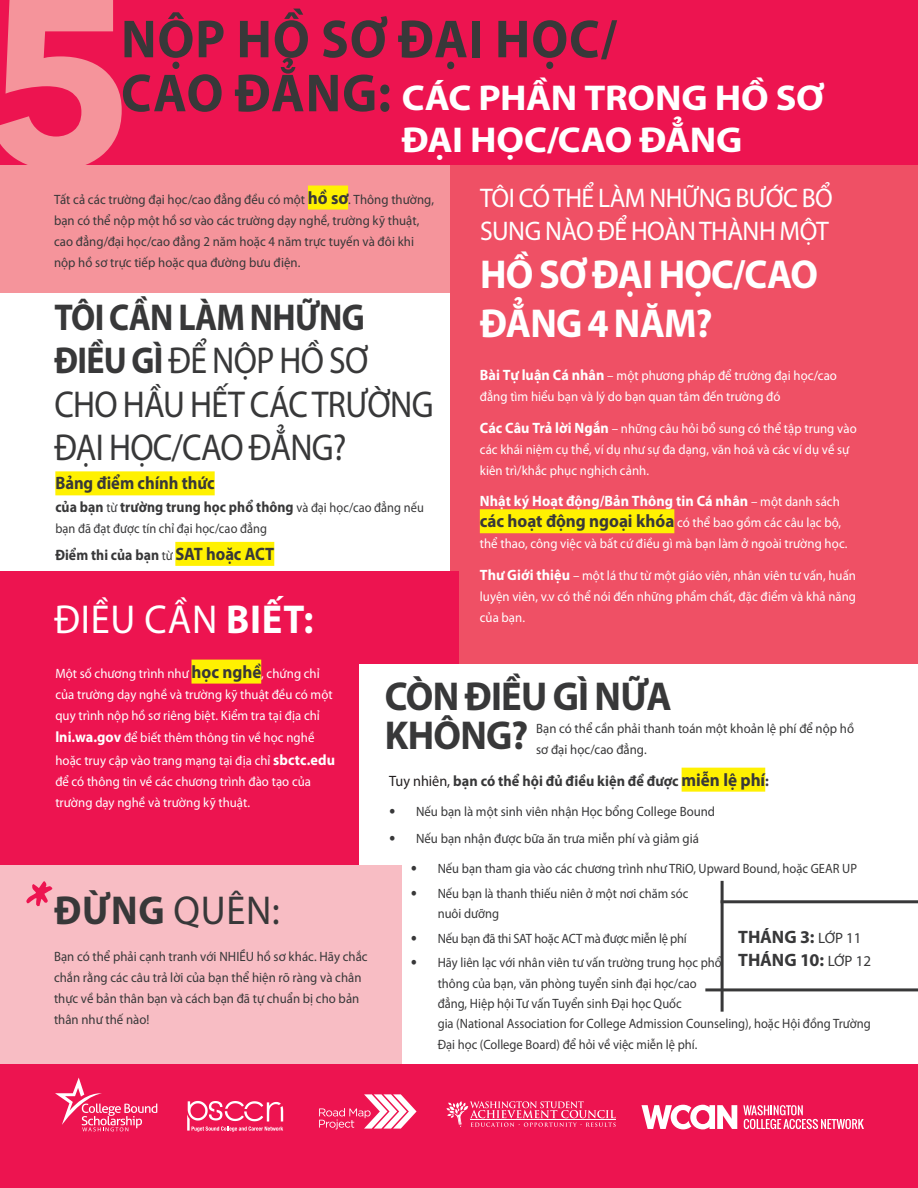
<style>
.page{position:relative;width:918px;height:1188px;background:#fff}
.page>*{position:absolute;margin:0;border:0;box-sizing:border-box;transform-origin:0 0}
.t1{font:700 238.5px "Avenir Next";color:#f5949b}
.t2{font:700 60px "Daniel";color:#ed1450}
.t3{font:700 54px/54px "Myriad Pro";letter-spacing:.02em;color:#383839;scale:.95 1}
.t4{font:700 40.5px/48.6px "Myriad Pro";letter-spacing:-.02em;color:#fff;scale:.95 1}
.t5{font:700 40.5px/39px "Myriad Pro";letter-spacing:-.02em;color:#383839;scale:.95 1}
.t6{font:40.5px "Myriad Pro";letter-spacing:.02em;color:#fff;scale:.95 1}
.t7{font:40.5px "Myriad Pro";color:#383839;scale:.95 1}
.t8{font:37.5px/43.5px "Myriad Pro";letter-spacing:-.02em;color:#383839;scale:.9 1}
.t9{font:700 36px/42px "Myriad Pro";letter-spacing:-.01em;color:#fff;scale:1.07 1}
.t10{font:27px/32.4px "Myriad Pro";letter-spacing:-.02em;color:#fff;scale:.95 1}
.t11{font:700 18px/22.5px "Myriad Pro";letter-spacing:-.005em;color:#383839}
.t12{font:700 18px "Myriad Pro";letter-spacing:-.005em;color:#383839;scale:.92 1}
.t13{font:700 15px "Myriad Pro";letter-spacing:.005em;color:#383839;scale:.92 1}
.t14{font:700 15px "Myriad Pro";letter-spacing:.005em;color:#383839;scale:.95 1}
.t15{font:700 15px "Myriad Pro";letter-spacing:.005em;color:#fff;scale:.95 1}
.t16{font:13.5px/21px "Myriad Pro";letter-spacing:.005em;color:#fff;scale:.95 1}
.t17{font:13.5px/21px "Myriad Pro";color:#383839;scale:.95 1}
.t18{font:13.5px/20.2px "Myriad Pro";color:#383839;scale:.93 1}
.t19{font:13.5px "Myriad Pro";letter-spacing:-.02em;color:#383839;scale:.93 1}
.t20{font:13.5px "Myriad Pro";color:#383839;scale:.92 1}
.s1{font-weight:700;font-size:18px}
.s2{font-weight:700}
.s3{font-weight:400;font-size:13.5px}
.s4{font-size:18px}
.s5{font-weight:700;font-size:15px}
.s6{font-weight:700;font-size:18px;color:#383839}
.s7{font-weight:400;color:#231f20}
.s8{font-family:"Avenir LT Std";font-weight:900}
.s9{font-weight:400;font-size:15px}
</style>
<div class="page">
<div style="left:0;top:118px;width:474px;height:175px;background:#f5949b"></div>
<div style="left:450px;top:133px;width:468px;height:531px;background:#ef5065"></div>
<div style="left:308px;top:186px;width:40px;height:24px;background:#fff101"></div>
<div style="left:480px;top:509px;width:194px;height:24px;background:#fff101"></div>
<div style="left:55px;top:471px;width:160px;height:24px;background:#fff101"></div>
<div style="left:175px;top:542px;width:99px;height:24px;background:#fff101"></div>
<div style="left:0;top:571px;width:458px;height:315px;background:#ed1450"></div>
<div style="left:192px;top:660px;width:69px;height:24px;background:#fff101"></div>
<div style="left:359px;top:664px;width:559px;height:397px;background:#fff"></div>
<div style="left:682px;top:768px;width:83px;height:24px;background:#fff101"></div>
<div style="left:0;top:865px;width:401px;height:313px;background:#f8bdc4"></div>
<div style="left:0;top:1064px;width:918px;height:124px;background:#ed1450"></div>
<svg style="left:319px;top:1094px;width:98px;height:35px"></svg>
<svg style="left:641px;top:1105px;width:96px;height:24px"></svg>
<svg style="left:743px;top:1105px;width:121px;height:24px"></svg>
<svg style="left:55px;top:1078px;width:102px;height:53px"></svg>
<svg style="left:446px;top:1101px;width:170px;height:26px"></svg>
<svg style="left:187px;top:1101px;width:96px;height:31px"></svg>
<div style="left:0;top:0;width:918px;height:164px;background:#ed1450"></div>
<hr style="left:721px;top:900px;width:197px;height:3px;background:#383839">
<hr style="left:721px;top:881px;width:3px;height:131px;background:#383839">
<hr style="left:705px;top:988px;width:213px;height:3px;background:#383839">
<h1 class="t1" style="left:-17px;top:-124px;width:156px">5</h1>
<h3 class="t3" style="left:121px;top:10px;width:524px">NỘP HỒ SƠ ĐẠI HỌC/<br>CAO ĐẲNG:</h3>
<h3 class="t9" style="left:402px;top:76px;width:396px">CÁC PHẦN TRONG HỒ SƠ<br>ĐẠI HỌC/CAO ĐẲNG</h3>
<p class="t17" style="left:54px;top:188px;width:402px">Tất cả các trường đại học/cao đẳng đều có một <span class="s1">hồ sơ</span>. Thông thường, bạn có thể nộp một hồ sơ vào các trường dạy nghề, trường kỹ thuật, cao đẳng/đại học/cao đẳng 2 năm hoặc 4 năm trực tuyến và đôi khi nộp hồ sơ trực tiếp hoặc qua đường bưu điện.</p>
<h3 class="t8" style="left:54px;top:295px;width:423px"><span class="s2">TÔI CẦN LÀM NHỮNG<br>ĐIỀU GÌ</span> ĐỂ NỘP HỒ SƠ<br>CHO HẦU HẾT CÁC TRƯỜNG<br>ĐẠI HỌC/CAO ĐẲNG?</h3>
<h3 class="t12" style="left:55px;top:472px;width:175px">Bảng điểm chính thức</h3>
<p class="t13" style="left:55px;top:497px;width:402px">của bạn <span class="s3">từ</span> trường trung học phổ thông <span class="s3">và đại học/cao đẳng nếu</span></p>
<p class="t20" style="left:55px;top:520px;width:232px">bạn đã đạt được tín chỉ đại học/cao đẳng</p>
<p class="t13" style="left:55px;top:545px;width:239px">Điểm thi của bạn <span class="s3">từ</span> <span class="s4">SAT hoặc ACT</span></p>
<h3 class="t6" style="left:54px;top:594px;width:274px">ĐIỀU CẦN <span class="s2">BIẾT:</span></h3>
<h3 class="t10" style="left:480px;top:182px;width:373px">TÔI CÓ THỂ LÀM NHỮNG BƯỚC BỔ<br>SUNG NÀO ĐỂ HOÀN THÀNH MỘT</h3>
<h3 class="t4" style="left:480px;top:249px;width:357px">HỒ SƠ ĐẠI HỌC/CAO<br>ĐẲNG 4 NĂM?</h3>
<p class="t16" style="left:480px;top:365px;width:377px"><span class="s5">Bài Tự luận Cá nhân</span> – một phương pháp để trường đại học/cao đẳng tìm hiểu bạn và lý do bạn quan tâm đến trường đó</p>
<p class="t16" style="left:480px;top:418px;width:398px"><span class="s5">Các Câu Trả lời Ngắn</span> – những câu hỏi bổ sung có thể tập trung vào các khái niệm cụ thể, ví dụ như sự đa dạng, văn hoá và các ví dụ về sự kiên trì/khắc phục nghịch cảnh.</p>
<p class="t15" style="left:480px;top:491px;width:380px">Nhật ký Hoạt động/Bản Thông tin Cá nhân <span class="s3">– một danh sách</span></p>
<p class="t16" style="left:480px;top:512px;width:389px"><span class="s6">các hoạt động ngoại khóa</span> có thể bao gồm các câu lạc bộ, thể thao, công việc và bất cứ điều gì mà bạn làm ở ngoài trường học.</p>
<p class="t16" style="left:480px;top:565px;width:398px;text-align:justify"><span class="s5">Thư Giới thiệu</span> – một lá thư từ một giáo viên, nhân viên tư vấn, huấn luyện viên, v.v có thể nói đến những phẩm chất, đặc điểm và khả năng của bạn.</p>
<p class="t16" style="left:55px;top:662px;width:293px">Một số chương trình như <span class="s6">học nghề</span>, chứng chỉ của trường dạy nghề và trường kỹ thuật đều có một quy trình nộp hồ sơ riêng biệt. Kiểm tra tại địa chỉ</p>
<p class="t16" style="left:55px;top:726px;width:296px;line-height:22.5px"><span class="s5">lni.wa.gov</span> để biết thêm thông tin về học nghề hoặc truy cập vào trang mạng tại địa chỉ <span class="s5">sbctc.edu</span></p>
<p class="t16" style="left:55px;top:770px;width:271px">để có thông tin về các chương trình đào tạo của trường dạy nghề và trường kỹ thuật.</p>
<h2 class="t2" style="left:26px;top:876px;width:31px">*</h2>
<h3 class="t7" style="left:54px;top:885px;width:239px"><span class="s2">ĐỪNG</span> QUÊN:</h3>
<p class="t17" style="left:54px;top:946px;width:332px">Bạn có thể phải cạnh tranh với NHIỀU hồ sơ khác. Hãy chắc chắn rằng các câu trả lời của bạn thể hiện rõ ràng và chân thực về bản thân bạn và cách bạn đã tự chuẩn bị cho bản thân như thế nào!</p>
<h3 class="t5" style="left:385px;top:676px;width:303px">CÒN ĐIỀU GÌ NỮA<br>KHÔNG?</h3>
<p class="t17" style="left:536px;top:718px;width:336px">Bạn có thể cần phải thanh toán một khoản lệ phí để nộp hồ sơ đại học/cao đẳng.</p>
<p class="t14" style="left:389px;top:771px;width:401px"><span class="s7">Tuy nhiên,</span> bạn có thể hội đủ điều kiện để được <span class="s4">miễn lệ phí</span>:</p>
<p class="t17" style="left:389px;top:800px;width:345px"><span class="s8">•</span> Nếu bạn là một sinh viên nhận Học bổng College Bound</p>
<p class="t17" style="left:389px;top:827px;width:328px"><span class="s8">•</span> Nếu bạn nhận được bữa ăn trưa miễn phí và giảm giá</p>
<p class="t18" style="left:411px;top:858px;width:481px"><span class="s8">•</span> Nếu bạn tham gia vào các chương trình như TRiO, Upward Bound, hoặc GEAR UP</p>
<p class="t18" style="left:438px;top:883px;width:271px;text-indent:-27px"><span class="s8">•</span> Nếu bạn là thanh thiếu niên ở một nơi chăm sóc nuôi dưỡng</p>
<p class="t19" style="left:411px;top:930px;width:298px"><span class="s8">•</span> Nếu bạn đã thi SAT hoặc ACT mà được miễn lệ phí</p>
<p class="t18" style="left:438px;top:953px;width:467px;text-indent:-27px"><span class="s8">•</span> Hãy liên lạc với nhân viên tư vấn trường trung học phổ<br>thông của bạn, văn phòng tuyển sinh đại học/cao<br>đẳng, Hiệp hội Tư vấn Tuyển sinh Đại học Quốc<br>gia (National Association for College Admission Counseling), hoặc Hội đồng Trường Đại học (College Board) để hỏi về việc miễn lệ phí.</p>
<h3 class="t11" style="left:738px;top:925px;width:134px">THÁNG 3: <span class="s9">LỚP 11<br></span>THÁNG 10: <span class="s9">LỚP 12</span></h3>
</div>
